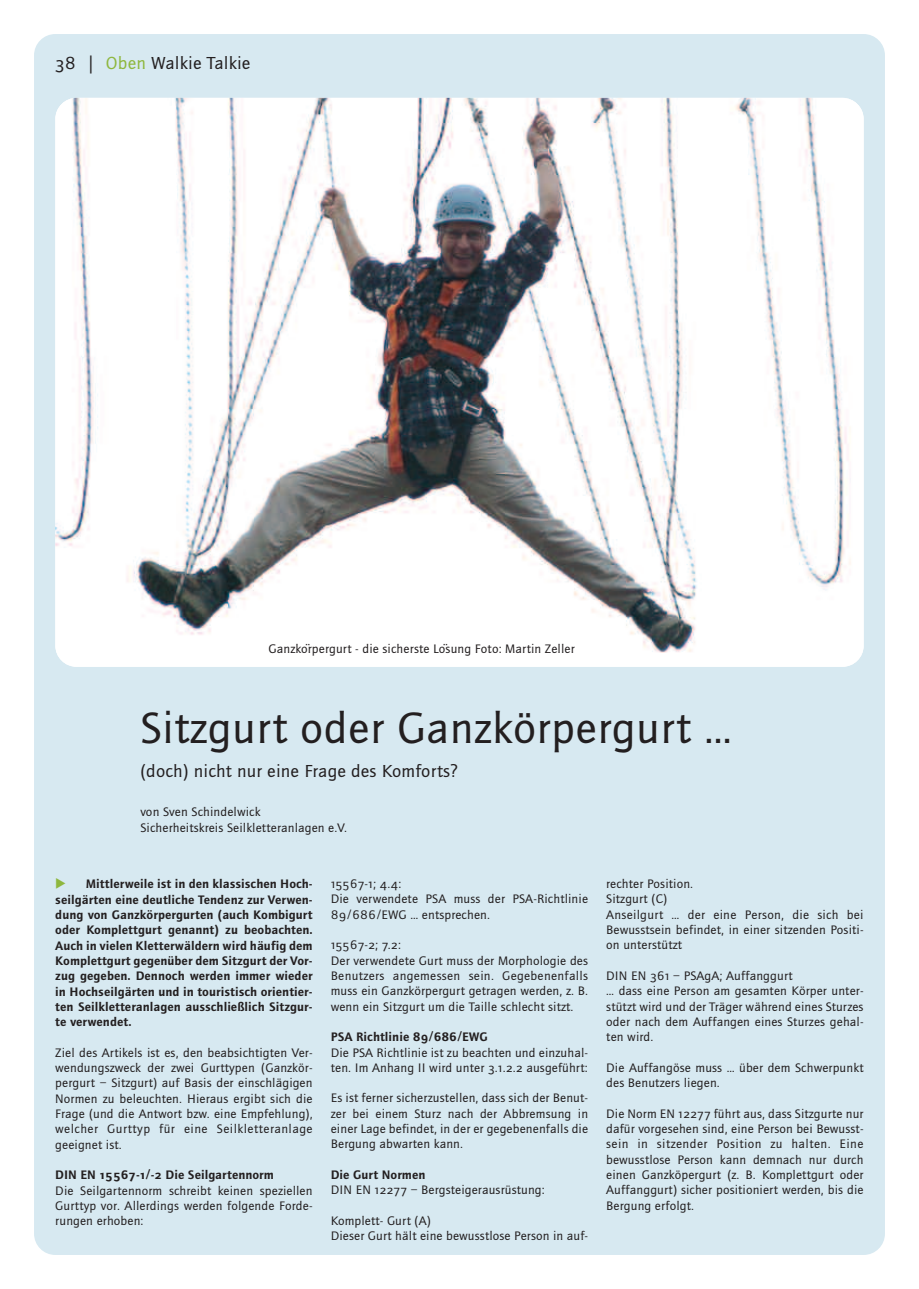
<style>
.page{position:relative;width:919px;height:1289px;background:#fff}
.page>*{position:absolute;margin:0;border:0;box-sizing:border-box;transform-origin:0 0}
.t1{font:45px "FH Key Sans";color:#231f20}
.t2{font:18px "FH Key Sans";color:#231f20}
.t3{font:12.75px/15.3px "FH Key Sans";color:#231f20}
.t4{font:700 12.75px/15.3px "FH Key Sans";color:#231f20;text-align:justify}
.s1{color:#8eb73e}
.s2{font-family:"Microsoft Sans Serif"}
</style>
<div class="page">
<div style="left:34px;top:34px;width:850px;height:1220px;background:#d7e9f1;border-radius:21px"></div>
<img style="left:55px;top:98px;width:808px;height:568px;border-radius:21px">
<h2 class="t2" style="left:55px;top:57px;width:197px">38 | <span class="s1">Oben</span> Walkie Talkie</h2>
<p class="t3" style="left:268px;top:642px;width:308px">Ganzko<span class="s2">̈</span>rpergurt - die sicherste Lo<span class="s2">̈</span>sung Foto: Martin Zeller</p>
<h1 class="t1" style="left:140px;top:713px;width:593px">Sitzgurt oder Ganzkörpergurt …</h1>
<h2 class="t2" style="left:140px;top:765px;width:319px">(doch) nicht nur eine Frage des Komforts?</h2>
<p class="t3" style="left:140px;top:805px;width:208px">von Sven Schindelwick<br>Sicherheitskreis Seilkletteranlagen e.V.</p>
<p class="t4" style="left:55px;top:877px;width:259px;text-indent:30px">Mittlerweile ist in den klassischen Hoch&shy;seilgärten eine deutliche Tendenz zur Verwen&shy;dung von Ganzkörpergurten (auch Kombigurt oder Komplettgurt genannt) zu beobachten.<br>Auch in vielen Kletterwäldern wird häufig dem Komplettgurt gegenüber dem Sitzgurt der Vor&shy;zug gegeben. Dennoch werden immer wieder in Hochseilgärten und in touristisch orientier&shy;ten Seilkletteranlagen ausschließlich Sitzgur&shy;te verwendet.</p>
<p class="t3" style="left:55px;top:1046px;width:259px;text-align:justify">Ziel des Artikels ist es, den beabsichtigten Ver&shy;wendungszweck der zwei Gurttypen (Ganzkör&shy;pergurt – Sitzgurt) auf Basis der einschlägigen Normen zu beleuchten. Hieraus ergibt sich die Frage (und die Antwort bzw. eine Empfehlung), welcher Gurttyp für eine Seilkletteranlage geeignet ist.</p>
<p class="t4" style="left:55px;top:1168px;width:220px">DIN EN 15567-1/-2 Die Seilgartennorm</p>
<p class="t3" style="left:55px;top:1183px;width:259px;text-align:justify">Die Seilgartennorm schreibt keinen speziellen Gurttyp vor. Allerdings werden folgende Forde&shy;rungen erhoben:</p>
<p class="t3" style="left:331px;top:877px;width:259px">15567-1; 4.4:<br>Die verwendete PSA muss der PSA-Richtlinie<br>89/686/EWG … entsprechen.</p>
<p class="t3" style="left:331px;top:938px;width:259px">15567-2; 7.2:<br>Der verwendete Gurt muss der Morphologie des Benutzers angemessen sein. Gegebenenfalls muss ein Ganzkörpergurt getragen werden, z. B. wenn ein Sitzgurt um die Taille schlecht sitzt.</p>
<p class="t4" style="left:331px;top:1030px;width:158px">PSA Richtlinie 89/686/EWG</p>
<p class="t3" style="left:331px;top:1045px;width:259px">Die PSA Richtlinie ist zu beachten und einzuhal&shy;ten. Im Anhang II wird unter 3.1.2.2 ausgeführt:</p>
<p class="t3" style="left:331px;top:1091px;width:259px;text-align:justify">Es ist ferner sicherzustellen, dass sich der Benut&shy;zer bei einem Sturz nach der Abbremsung in einer Lage befindet, in der er gegebenenfalls die Bergung abwarten kann.</p>
<p class="t4" style="left:331px;top:1168px;width:96px">Die Gurt Normen</p>
<p class="t3" style="left:331px;top:1183px;width:215px">DIN EN 12277 – Bergsteigerausrüstung:</p>
<p class="t3" style="left:331px;top:1214px;width:259px">Komplett- Gurt (A)<br>Dieser Gurt hält eine bewusstlose Person in auf-</p>
<p class="t3" style="left:606px;top:877px;width:259px">rechter Position.<br>Sitzgurt (C)<br>Anseilgurt … der eine Person, die sich bei<br>Bewusstsein befindet, in einer sitzenden Positi&shy;on unterstützt</p>
<p class="t3" style="left:606px;top:969px;width:259px">DIN EN 361 – PSAgA; Auffanggurt<br>… dass eine Person am gesamten Körper unter&shy;stützt wird und der Träger während eines Sturzes oder nach dem Auffangen eines Sturzes gehal&shy;ten wird.</p>
<p class="t3" style="left:606px;top:1061px;width:259px">Die Auffangöse muss … über dem Schwerpunkt des Benutzers liegen.</p>
<p class="t3" style="left:606px;top:1107px;width:259px;text-align:justify">Die Norm EN 12277 führt aus, dass Sitzgurte nur dafür vorgesehen sind, eine Person bei Bewusst&shy;sein in sitzender Position zu halten. Eine bewusstlose Person kann demnach nur durch einen Ganzköpergurt (z. B. Komplettgurt oder Auffanggurt) sicher positioniert werden, bis die Bergung erfolgt.</p>
</div>
